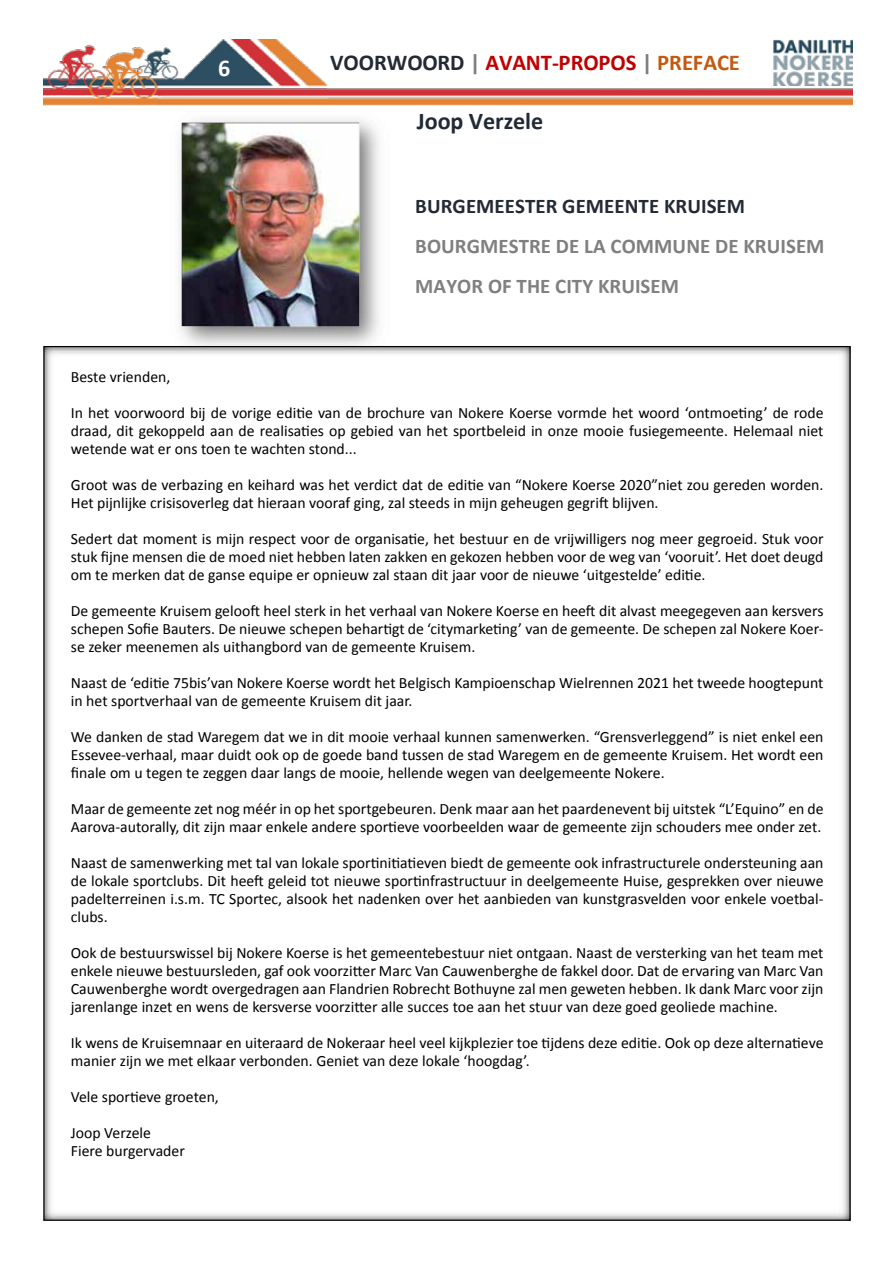
<style>
.page{position:relative;width:893px;height:1263px;background:#fff}
.page>*{position:absolute;margin:0;border:0;box-sizing:border-box;transform-origin:0 0}
.t1{font:700 24.15px "Calibri";letter-spacing:-.005em;color:#222a35}
.t2{font:700 24.15px "Calibri";color:#fff}
.t3{font:700 22.65px "Calibri";letter-spacing:-.005em;color:#c00000}
.t4{font:700 20.85px "Calibri";letter-spacing:.005em;color:#7f7f7f}
.t5{font:700 20.85px "Calibri";letter-spacing:.005em;color:#222a35}
.t6{font:700 20.85px "Calibri";letter-spacing:.005em;color:#808080}
.t7{font:15.75px/18px "Calibri";color:#000;text-align:justify}
.s1{color:#222a35}
.s2{color:#7f7f7f}
.s3{color:#c45911}
</style>
<div class="page">
<img style="left:179px;top:119px;width:200px;height:227px">
<img style="left:44px;top:40px;width:808px;height:66px">
<img style="left:773px;top:40px;width:79px;height:46px">
<img style="left:319px;top:48px;width:532px;height:52px">
<img style="left:208px;top:53px;width:48px;height:30px">
<img style="left:44px;top:353px;width:805px;height:861px">
<h1 class="t2" style="left:218px;top:51px;width:14px">6</h1>
<h2 class="t3" style="left:330px;top:46px;width:411px"><span class="s1">VOORWOORD</span> <span class="s2">|</span> AVANT-PROPOS <span class="s2">|</span> <span class="s3">PREFACE</span></h2>
<h1 class="t1" style="left:417px;top:104px;width:128px">Joop Verzele</h1>
<h3 class="t5" style="left:415px;top:192px;width:331px">BURGEMEESTER GEMEENTE KRUISEM</h3>
<h3 class="t4" style="left:415px;top:231px;width:411px">BOURGMESTRE DE LA COMMUNE DE KRUISEM</h3>
<h3 class="t6" style="left:415px;top:271px;width:265px">MAYOR OF THE CITY KRUISEM</h3>
<p class="t7" style="left:71px;top:368px;width:101px">Beste vrienden,</p>
<p class="t7" style="left:71px;top:404px;width:754px">In het voorwoord bij de vorige editie van de brochure van Nokere Koerse vormde het woord ‘ontmoeting’ de rode draad, dit gekoppeld aan de realisaties op gebied van het sportbeleid in onze mooie fusiegemeente. Helemaal niet wetende wat er ons toen te wachten stond...</p>
<p class="t7" style="left:71px;top:476px;width:754px">Groot was de verbazing en keihard was het verdict dat de editie van “Nokere Koerse 2020”niet zou gereden worden.<br>Het pijnlijke crisisoverleg dat hieraan vooraf ging, zal steeds in mijn geheugen gegrift blijven.</p>
<p class="t7" style="left:71px;top:530px;width:754px">Sedert dat moment is mijn respect voor de organisatie, het bestuur en de vrijwilligers nog meer gegroeid. Stuk voor stuk fijne mensen die de moed niet hebben laten zakken en gekozen hebben voor de weg van ‘vooruit’. Het doet deugd om te merken dat de ganse equipe er opnieuw zal staan dit jaar voor de nieuwe ‘uitgestelde’ editie.</p>
<p class="t7" style="left:71px;top:602px;width:754px">De gemeente Kruisem gelooft heel sterk in het verhaal van Nokere Koerse en heeft dit alvast meegegeven aan kersvers schepen Sofie Bauters. De nieuwe schepen behartigt de ‘citymarketing’ van de gemeente. De schepen zal Nokere Koer&shy;se zeker meenemen als uithangbord van de gemeente Kruisem.</p>
<p class="t7" style="left:71px;top:674px;width:754px">Naast de ‘editie 75bis’van Nokere Koerse wordt het Belgisch Kampioenschap Wielrennen 2021 het tweede hoogtepunt in het sportverhaal van de gemeente Kruisem dit jaar.</p>
<p class="t7" style="left:71px;top:728px;width:754px">We danken de stad Waregem dat we in dit mooie verhaal kunnen samenwerken. “Grensverleggend” is niet enkel een Essevee-verhaal, maar duidt ook op de goede band tussen de stad Waregem en de gemeente Kruisem. Het wordt een finale om u tegen te zeggen daar langs de mooie, hellende wegen van deelgemeente Nokere.</p>
<p class="t7" style="left:71px;top:800px;width:754px">Maar de gemeente zet nog méér in op het sportgebeuren. Denk maar aan het paardenevent bij uitstek “L’Equino” en de<br>Aarova-autorally, dit zijn maar enkele andere sportieve voorbeelden waar de gemeente zijn schouders mee onder zet.</p>
<p class="t7" style="left:71px;top:854px;width:754px">Naast de samenwerking met tal van lokale sportinitiatieven biedt de gemeente ook infrastructurele ondersteuning aan de lokale sportclubs. Dit heeft geleid tot nieuwe sportinfrastructuur in deelgemeente Huise, gesprekken over nieuwe padelterreinen i.s.m. TC Sportec, alsook het nadenken over het aanbieden van kunstgrasvelden voor enkele voetbal&shy;clubs.</p>
<p class="t7" style="left:71px;top:944px;width:754px">Ook de bestuurswissel bij Nokere Koerse is het gemeentebestuur niet ontgaan. Naast de versterking van het team met enkele nieuwe bestuursleden, gaf ook voorzitter Marc Van Cauwenberghe de fakkel door. Dat de ervaring van Marc Van Cauwenberghe wordt overgedragen aan Flandrien Robrecht Bothuyne zal men geweten hebben. Ik dank Marc voor zijn jarenlange inzet en wens de kersverse voorzitter alle succes toe aan het stuur van deze goed geoliede machine.</p>
<p class="t7" style="left:71px;top:1034px;width:754px">Ik wens de Kruisemnaar en uiteraard de Nokeraar heel veel kijkplezier toe tijdens deze editie. Ook op deze alternatieve manier zijn we met elkaar verbonden. Geniet van deze lokale ‘hoogdag’.</p>
<p class="t7" style="left:71px;top:1088px;width:149px">Vele sportieve groeten,</p>
<p class="t7" style="left:71px;top:1124px;width:115px">Joop Verzele<br>Fiere burgervader</p>
</div>
